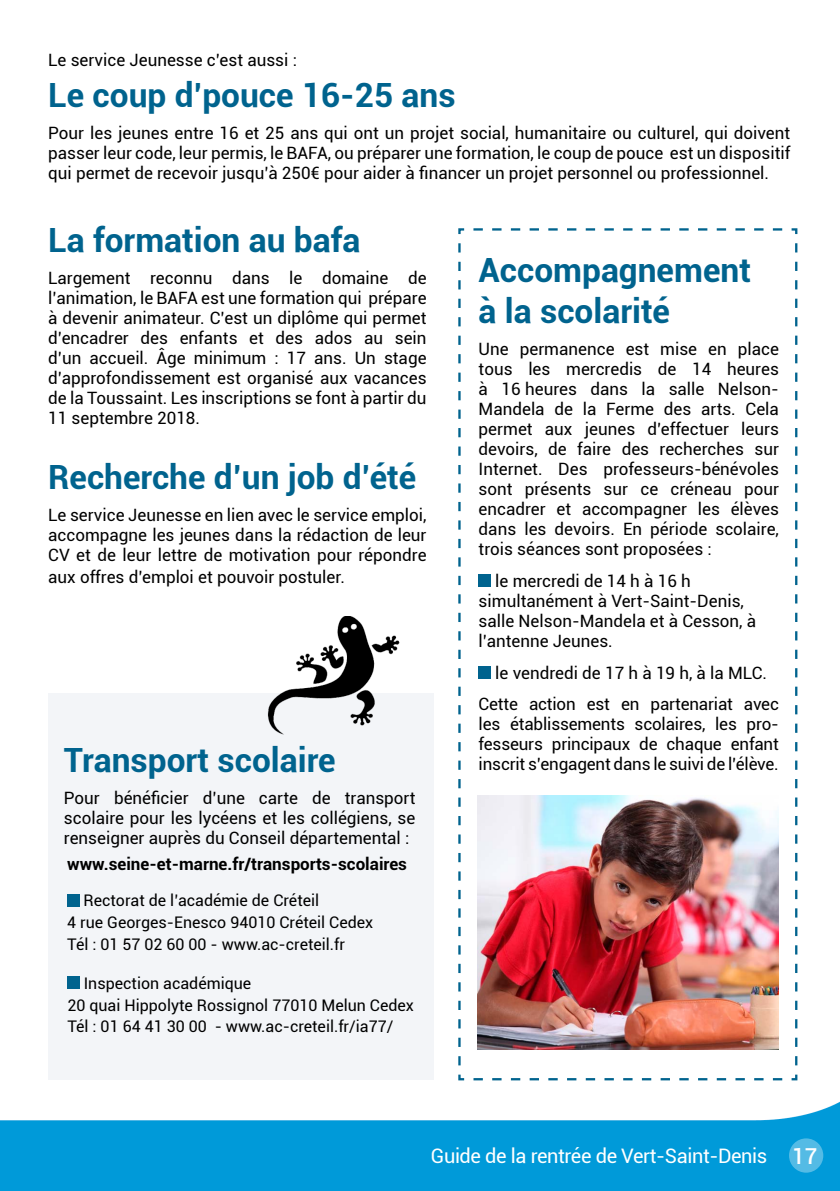
<style>
.page{position:relative;width:840px;height:1191px;background:#fff}
.page>*{position:absolute;margin:0;border:0;box-sizing:border-box;transform-origin:0 0}
.t1{font:700 33.4px/41px "Roboto";color:#00638e}
.t2{font:500 22px "Roboto";color:#fff}
.t3{font:20px "Roboto";letter-spacing:-.02em;color:#fff}
.t4{font:17px/20px "Roboto";color:#000;text-align:justify}
.t5{font:700 17px "Roboto";color:#000}
.t6{font:16px/21.8px "Roboto";color:#000}
.s1{color:#fff}
</style>
<div class="page">
<img style="left:0;top:1079px;width:839px;height:112px">
<svg style="left:457px;top:228px;width:341px;height:853px"></svg>
<div style="left:48px;top:693px;width:385px;height:387px;background:#f3f5f8"></div>
<div style="left:67px;top:893px;width:13px;height:13px;background:#00638e"></div>
<div style="left:67px;top:976px;width:13px;height:12px;background:#00638e"></div>
<div style="left:478px;top:574px;width:12px;height:12px;background:#00638e"></div>
<div style="left:478px;top:666px;width:12px;height:12px;background:#00638e"></div>
<img style="left:477px;top:795px;width:301px;height:254px">
<img style="left:267px;top:616px;width:133px;height:119px">
<div style="left:788px;top:1138px;width:34px;height:34px;background:#54bbe5;border-radius:50%"></div>
<p class="t4" style="left:48px;top:50px;width:250px">Le service Jeunesse c’est aussi :</p>
<h1 class="t1" style="left:48px;top:74px;width:408px">Le coup d’pouce 16-25 ans</h1>
<p class="t4" style="left:48px;top:122px;width:743px">Pour les jeunes entre 16 et 25 ans qui ont un projet social, humanitaire ou culturel, qui doivent passer leur code, leur permis, le BAFA, ou préparer une formation, le coup de pouce est un dispositif qui permet de recevoir jusqu’à 250€ pour aider à financer un projet personnel ou professionnel.</p>
<h1 class="t1" style="left:48px;top:218px;width:313px">La formation au bafa</h1>
<p class="t4" style="left:48px;top:267px;width:379px">Largement reconnu dans le domaine de l’animation, le BAFA est une formation qui prépare à devenir animateur. C’est un diplôme qui permet d’encadrer des enfants et des ados au sein d’un accueil. Âge minimum : 17 ans. Un stage d’approfondissement est organisé aux vacances de la Toussaint. Les inscriptions se font à partir du 11 septembre 2018.</p>
<h1 class="t1" style="left:48px;top:455px;width:369px">Recherche d’un job d’été</h1>
<p class="t4" style="left:48px;top:504px;width:379px">Le service Jeunesse en lien avec le service emploi, accompagne les jeunes dans la rédaction de leur CV et de leur lettre de motivation pour répondre</p>
<p class="t4" style="left:48px;top:566px;width:298px">aux offres d’emploi et pouvoir postuler.</p>
<h1 class="t1" style="left:64px;top:738px;width:273px">Transport scolaire</h1>
<p class="t4" style="left:64px;top:787px;width:353px">Pour bénéficier d’une carte de transport scolaire pour les lycéens et les collégiens, se renseigner auprès du Conseil départemental :</p>
<p class="t5" style="left:67px;top:852px;width:341px">www.seine-et-marne.fr/transports-scolaires</p>
<p class="t6" style="left:67px;top:889px;width:307px;text-indent:16px">Rectorat de l’académie de Créteil<br>4 rue Georges-Enesco 94010 Créteil Cedex<br>Tél : 01 57 02 60 00 - www.ac-creteil.fr</p>
<p class="t6" style="left:67px;top:971px;width:348px;text-indent:16px">Inspection académique<br>20 quai Hippolyte Rossignol 77010 Melun Cedex<br>Tél : 01 64 41 30 00 - www.ac-creteil.fr/ia77/</p>
<h1 class="t1" style="left:478px;top:248px;width:274px">Accompagnement à la scolarité</h1>
<p class="t4" style="left:478px;top:338px;width:301px">Une permanence est mise en place tous les mercredis de 14 heures à 16<span class="s1">.</span>heures dans la salle Nelson-Mandela de la Ferme des arts. Cela permet aux jeunes d’effectuer leurs devoirs, de faire des recherches sur Internet. Des professeurs-bénévoles sont présents sur ce créneau pour encadrer et accompagner les élèves dans les devoirs. En période scolaire, trois séances sont proposées :</p>
<p class="t4" style="left:478px;top:570px;width:279px;text-align:left;text-indent:17px">le mercredi de 14 h à 16 h simultanément à Vert-Saint-Denis, salle Nelson-Mandela et à Cesson, à l’antenne Jeunes.</p>
<p class="t4" style="left:478px;top:656px;width:301px;line-height:31.8px;text-align:center">le vendredi de 17 h à 19 h, à la MLC.<br>Cette action est en partenariat avec</p>
<p class="t4" style="left:478px;top:713px;width:301px">les établissements scolaires, les pro&shy;fesseurs principaux de chaque enfant inscrit s’engagent dans le suivi de l’élève.</p>
<p class="t3" style="left:430px;top:1141px;width:338px">Guide de la rentrée de Vert-Saint-Denis</p>
<p class="t2" style="left:791px;top:1140px;width:26px">17</p>
</div>
